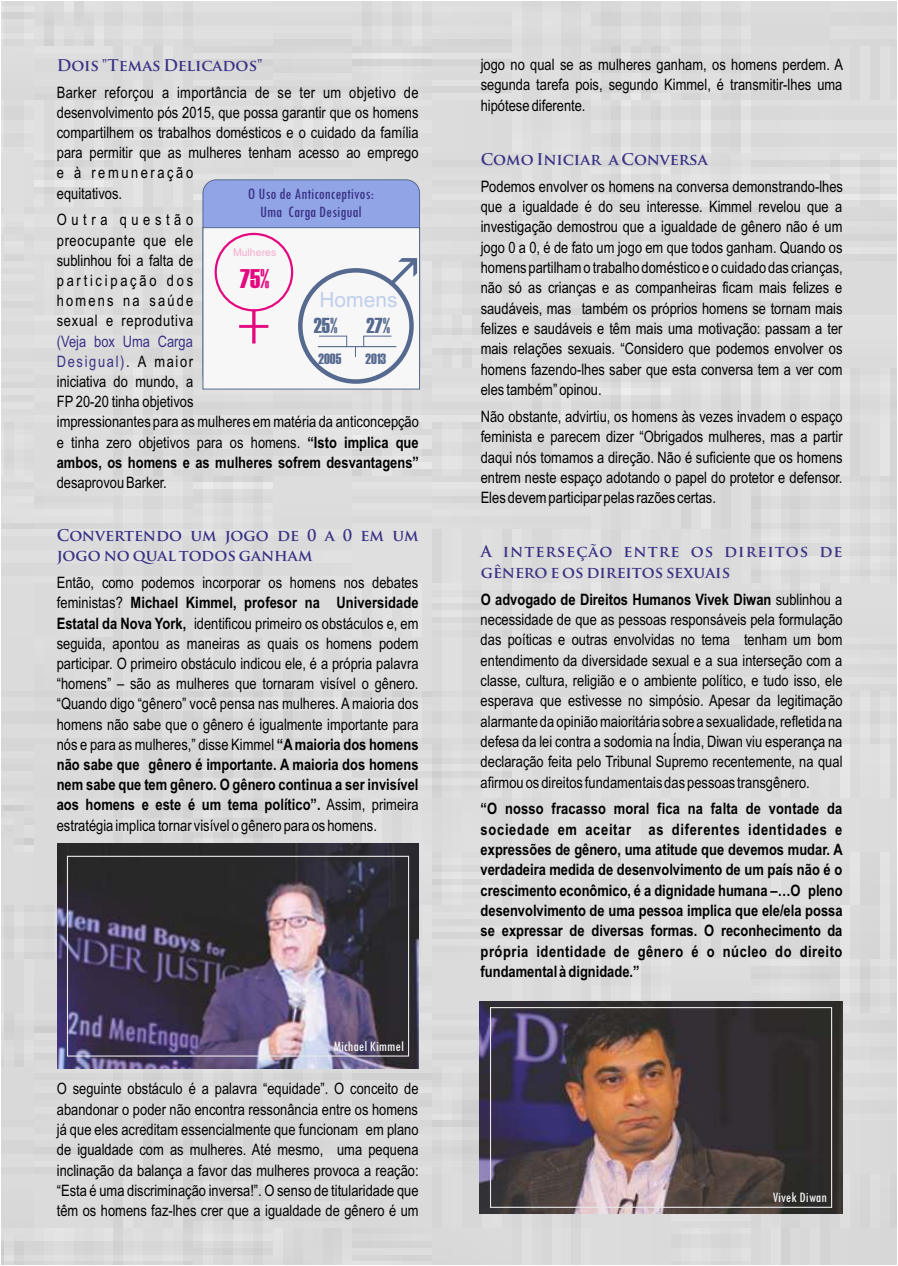
<style>
.page{position:relative;width:898px;height:1266px;background:#fff}
.page>*{position:absolute;margin:0;border:0;box-sizing:border-box;transform-origin:0 0}
.t1{font:27px "Haettenschweiler";color:#e5097f}
.t2{font:21.75px "Haettenschweiler";color:#56698f}
.t3{font:21px "Arial";color:#c0cfeb}
.t4{font:condensed 16.5px/17.7px "Tw Cen";color:#393185;text-align:center}
.t5{font:15.75px/20.4px "Arial Narrow";color:#000;text-align:justify}
.t6{font:700 15.75px/20.4px "Arial Narrow";letter-spacing:.035em;color:#000;text-align:justify}
.t7{font:700 15.75px/20.2px "Trajan Pro";color:#393185}
.t8{font:700 15.75px/20.4px "Trajan Pro";letter-spacing:.05em;color:#393185}
.t9{font:condensed 15px "Tw Cen";color:#f7f7f8}
.t10{font:15px "Haettenschweiler";color:#56698f}
.t11{font:10.5px "Arial";color:#f4accd}
.s1{color:#393185}
.s2{font-weight:700}
</style>
<div class="page">
<div style="left:2px;top:2px;width:894px;height:1262px;background:#dcdcdc"></div>
<div style="left:203px;top:179px;width:217px;height:209px;background:#91a4e6;border:1px solid #56698f;border-radius:13px"></div>
<svg style="left:202px;top:227px;width:218px;height:163px;background:#eae7ed"></svg>
<img style="left:480px;top:1001px;width:362px;height:213px">
<div style="left:490px;top:1007px;width:342px;height:201px;border:1px solid #e8e8e8"></div>
<img style="left:57px;top:843px;width:362px;height:226px">
<div style="left:67px;top:856px;width:342px;height:200px;border:1px solid #e8e8e8"></div>
<p class="t7" style="left:57px;top:57px;width:207px">Dois "Temas Delicados"</p>
<p class="t5" style="left:57px;top:83px;width:363px;text-align:left">Barker reforçou a importância de se ter um objetivo de desenvolvimento pós 2015, que possa garantir que os homens compartilhem os trabalhos domésticos e o cuidado da família para permitir que as mulheres tenham acesso ao emprego e à remuneração<br>equitativos.</p>
<p class="t5" style="left:57px;top:211px;width:138px">Outra questão preocupante que ele sublinhou foi a falta de participação dos homens na saúde sexual e reprodutiva</p>
<p class="t5" style="left:57px;top:332px;width:364px;text-align:left"><span class="s1">(Veja box Uma Carga<br>Desigual)</span>. A maior<br>iniciativa do mundo, a<br>FP 20-20 tinha objetivos<br>impressionantes para as mulheres em matéria da anticoncepção e tinha zero objetivos para os homens. <span class="s2">“Isto implica que ambos, os homens e as mulheres sofrem desvantagens”</span></p>
<p class="t5" style="left:57px;top:474px;width:112px">desaprovou Barker.</p>
<p class="t7" style="left:57px;top:527px;width:363px">Convertendo um jogo de 0 a 0 em um jogo no qual todos ganham</p>
<p class="t5" style="left:57px;top:574px;width:363px">Então, como podemos incorporar os homens nos debates feministas? <span class="s2">Michael Kimmel, profesor na Universidade Estatal da Nova York,</span> identificou primeiro os obstáculos e, em seguida, apontou as maneiras as quais os homens podem participar. O primeiro obstáculo indicou ele, é a própria palavra “homens” – são as mulheres que tornaram visível o gênero. “Quando digo “gênero” você pensa nas mulheres. Amaioria dos homens não sabe que o gênero é igualmente importante para nós e para as mulheres,” disse Kimmel <span class="s2">“Amaioria dos homens não sabe que gênero é importante. A maioria dos homens nem sabe que tem gênero. O gênero continua a ser invisível aos homens e este é um tema político”.</span> Assim, primeira estratégia implica tornar visível o gênero para os homens.</p>
<p class="t4" style="left:248px;top:187px;width:127px">O Uso de Anticonceptivos:<br>Uma Carga Desigual</p>
<p class="t11" style="left:233px;top:248px;width:45px">Mulheres</p>
<h1 class="t1" style="left:240px;top:269px;width:31px">75%</h1>
<h3 class="t3" style="left:319px;top:291px;width:80px">Homens</h3>
<h2 class="t2" style="left:314px;top:318px;width:25px">25%</h2>
<h2 class="t2" style="left:366px;top:318px;width:25px">27%</h2>
<p class="t10" style="left:318px;top:353px;width:24px">2005</p>
<p class="t10" style="left:366px;top:354px;width:22px">2013</p>
<p class="t9" style="left:333px;top:1041px;width:72px">Michael Kimmel</p>
<p class="t5" style="left:57px;top:1080px;width:363px">O seguinte obstáculo é a palavra “equidade”. O conceito de abandonar o poder não encontra ressonância entre os homens já que eles acreditam essencialmente que funcionam em plano de igualdade com as mulheres. Até mesmo, uma pequena inclinação da balança a favor das mulheres provoca a reação: “Esta é uma discriminação inversa!”. O senso de titularidade que têm os homens faz-lhes crer que a igualdade de gênero é um</p>
<p class="t5" style="left:481px;top:56px;width:364px">jogo no qual se as mulheres ganham, os homens perdem. A segunda tarefa pois, segundo Kimmel, é transmitir-lhes uma hipótese diferente.</p>
<p class="t7" style="left:481px;top:151px;width:229px">Como Iniciar a Conversa</p>
<p class="t5" style="left:481px;top:177px;width:364px">Podemos envolver os homens na conversa demonstrando-lhes que a igualdade é do seu interesse. Kimmel revelou que a investigação demostrou que a igualdade de gênero não é um jogo 0 a 0, é de fato um jogo em que todos ganham. Quando os homens partilham o trabalho doméstico e o cuidado das crianças, não só as crianças e as companheiras ficam mais felizes e saudáveis, mas também os próprios homens se tornam mais felizes e saudáveis e têm mais uma motivação: passam a ter mais relações sexuais. “Considero que podemos envolver os homens fazendo-lhes saber que esta conversa tem a ver com eles também” opinou.</p>
<p class="t5" style="left:481px;top:408px;width:363px">Não obstante, advirtiu, os homens às vezes invadem o espaço feminista e parecem dizer “Obrigados mulheres, mas a partir daqui nós tomamos a direção. Não é suficiente que os homens entrem neste espaço adotando o papel do protetor e defensor.<br>Eles devem participar pelas razões certas.</p>
<p class="t8" style="left:481px;top:543px;width:363px">A interseção entre os direitos de gênero e os direitos sexuais</p>
<p class="t5" style="left:481px;top:590px;width:364px"><span class="s2">O advogado de Direitos Humanos Vivek Diwan</span> sublinhou a necessidade de que as pessoas responsáveis pela formulação das poíticas e outras envolvidas no tema tenham um bom entendimento da diversidade sexual e a sua interseção com a classe, cultura, religião e o ambiente político, e tudo isso, ele esperava que estivesse no simpósio. Apesar da legitimação alarmante da opinião maioritária sobre a sexualidade, refletida na defesa da lei contra a sodomia na Índia, Diwan viu esperança na declaração feita pelo Tribunal Supremo recentemente, na qual afirmou os direitos fundamentais das pessoas transgênero.</p>
<p class="t6" style="left:481px;top:798px;width:364px">“O nosso fracasso moral fica na falta de vontade da sociedade em aceitar as diferentes identidades e expressões de gênero, uma atitude que devemos mudar. A verdadeira medida de desenvolvimento de um país não é o crescimento econômico, é a dignidade humana –…O pleno desenvolvimento de uma pessoa implica que ele/ela possa se expressar de diversas formas. O reconhecimento da própria identidade de gênero é o núcleo do direito fundamental à dignidade.”</p>
<p class="t9" style="left:773px;top:1192px;width:55px">Vivek Diwan</p>
</div>
